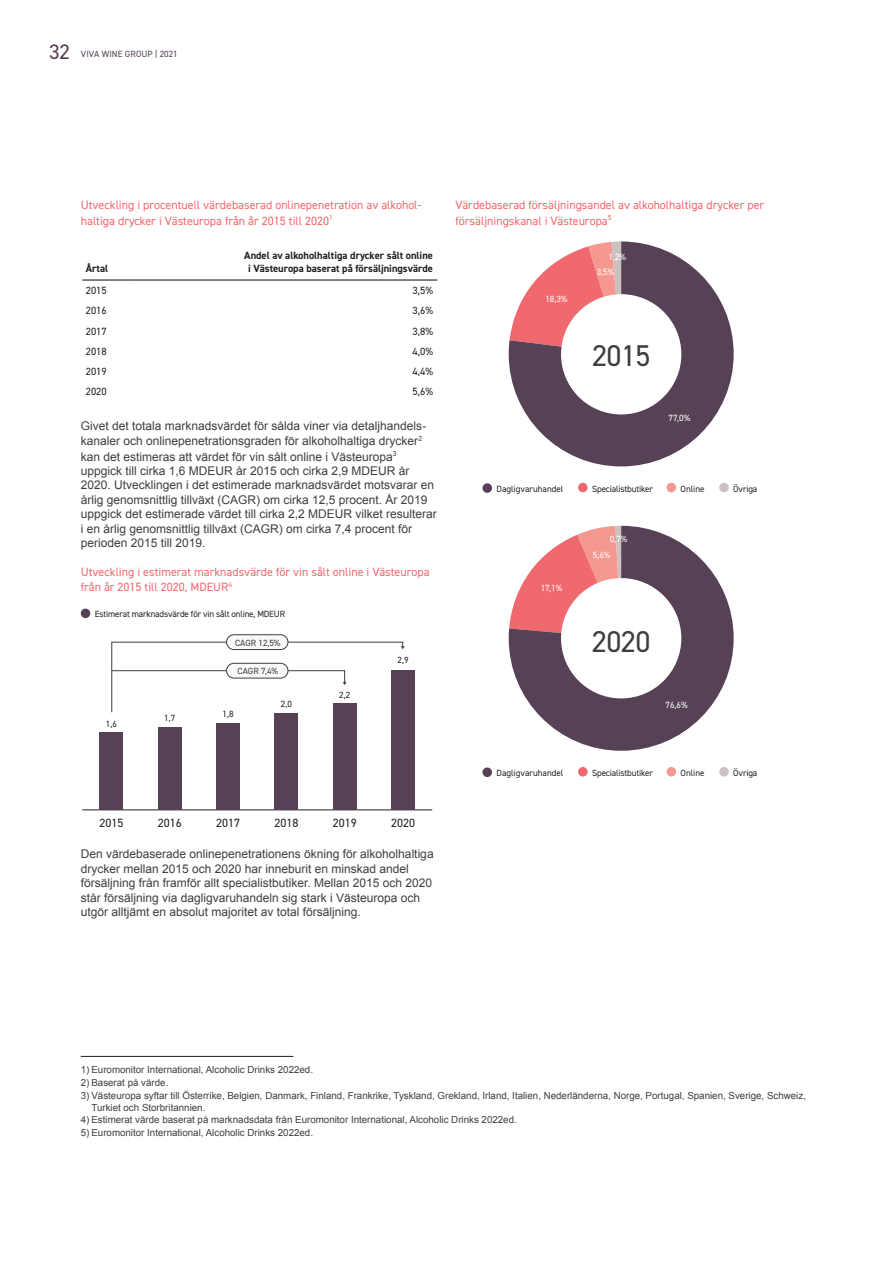
<style>
.page{position:relative;width:893px;height:1263px;background:#fff}
.page>*{position:absolute;margin:0;border:0;box-sizing:border-box;transform-origin:0 0}
.t1{font:30.15px "DIN2014";letter-spacing:-.02em;color:#3e3e3f}
.t2{font:21px "DIN2014";color:#564054}
.t3{font:12px/14.5px "Arial";color:#3e3e3f}
.t4{font:12px/15.3px "DIN2014";color:#f1686f}
.t5{font:12px "DIN2014";color:#231f20}
.t6{font:700 10.5px/12.6px "DIN2014";color:#231f20;text-align:center}
.t7{font:10.5px "DIN2014";color:#231f20}
.t8{font:9.75px/11.7px "Arial";color:#3e3e3f}
.t9{font:9px "DIN2014";letter-spacing:-.015em;color:#231f20}
.t10{font:9px "DIN2014";color:#fff}
.t11{font:9px "DIN2014";letter-spacing:.01em;color:#564054}
.t12{font:9px "DIN2014";color:#3e3e3f}
</style>
<div class="page">
<hr style="left:82px;top:279px;width:54px;height:2px;background:#231f20">
<hr style="left:136px;top:279px;width:301px;height:2px;background:#231f20">
<hr style="left:82px;top:809px;width:350px;height:1px;background:#231f20">
<div style="left:100px;top:732px;width:23px;height:77px;background:#574255"></div>
<div style="left:158px;top:727px;width:23px;height:82px;background:#574255"></div>
<div style="left:216px;top:723px;width:24px;height:86px;background:#574255"></div>
<div style="left:275px;top:713px;width:23px;height:96px;background:#574255"></div>
<div style="left:333px;top:703px;width:23px;height:106px;background:#574255"></div>
<div style="left:391px;top:670px;width:24px;height:139px;background:#574255"></div>
<svg style="left:111px;top:642px;width:294px;height:71px"></svg>
<div style="left:227px;top:635px;width:61px;height:14px;background:#faf9f9;border-radius:7px"></div>
<div style="left:226px;top:634px;width:62px;height:16px;border:1px solid #3e3e3f;border-radius:7px"></div>
<div style="left:81px;top:609px;width:9px;height:9px;background:#574255;border-radius:50%"></div>
<hr style="left:81px;top:1056px;width:212px;height:1px;background:#231f20">
<svg style="left:509px;top:241px;width:225px;height:225px;fill:#574255"></svg>
<div style="left:482px;top:483px;width:10px;height:10px;background:#574255;border-radius:50%"></div>
<div style="left:578px;top:483px;width:10px;height:9px;background:#f0696f;border-radius:50%"></div>
<div style="left:667px;top:483px;width:9px;height:9px;background:#f5988f;border-radius:50%"></div>
<div style="left:719px;top:483px;width:10px;height:9px;background:#cbc1c0;border-radius:50%"></div>
<div style="left:561px;top:294px;width:120px;height:120px;background:#fff;border-radius:50%"></div>
<svg style="left:509px;top:526px;width:225px;height:225px;fill:#574255"></svg>
<div style="left:561px;top:578px;width:120px;height:120px;background:#fff;border-radius:50%"></div>
<div style="left:482px;top:767px;width:10px;height:10px;background:#574255;border-radius:50%"></div>
<div style="left:578px;top:767px;width:10px;height:9px;background:#f0696f;border-radius:50%"></div>
<div style="left:667px;top:767px;width:9px;height:9px;background:#f5988f;border-radius:50%"></div>
<div style="left:719px;top:767px;width:10px;height:9px;background:#cbc1c0;border-radius:50%"></div>
<h2 class="t2" style="left:49px;top:39px;width:22px">32</h2>
<p class="t11" style="left:81px;top:48px;width:98px">VIVA WINE GROUP | 2021</p>
<p class="t4" style="left:81px;top:197px;width:342px">Utveckling i procentuell värdebaserad onlinepenetration av alkohol&shy;haltiga drycker i Västeuropa från år 2015 till 2020<sup>1</sup></p>
<p class="t6" style="left:86px;top:261px;width:24px">Årtal</p>
<p class="t6" style="left:244px;top:249px;width:190px">Andel av alkoholhaltiga drycker sålt online i Västeuropa baserat på försäljningsvärde</p>
<p class="t7" style="left:86px;top:284px;width:22px">2015</p>
<p class="t7" style="left:413px;top:284px;width:22px">3,5%</p>
<p class="t7" style="left:86px;top:304px;width:22px">2016</p>
<p class="t7" style="left:413px;top:304px;width:22px">3,6%</p>
<p class="t7" style="left:86px;top:324px;width:22px">2017</p>
<p class="t7" style="left:413px;top:324px;width:22px">3,8%</p>
<p class="t7" style="left:86px;top:345px;width:22px">2018</p>
<p class="t7" style="left:413px;top:345px;width:22px">4,0%</p>
<p class="t7" style="left:86px;top:365px;width:22px">2019</p>
<p class="t7" style="left:413px;top:365px;width:22px">4,4%</p>
<p class="t7" style="left:86px;top:385px;width:22px">2020</p>
<p class="t7" style="left:413px;top:385px;width:22px">5,6%</p>
<p class="t3" style="left:81px;top:419px;width:358px">Givet det totala marknadsvärdet för sålda viner via detaljhandels&shy;kanaler och onlinepenetrationsgraden för alkoholhaltiga drycker<sup>2 </sup>kan det estimeras att värdet för vin sålt online i Västeuropa<sup>3 </sup>uppgick till cirka 1,6 MDEUR år 2015 och cirka 2,9 MDEUR år 2020. Utvecklingen i det estimerade marknadsvärdet motsvarar en årlig genomsnittlig tillväxt (CAGR) om cirka 12,5 procent. År 2019 uppgick det estimerade värdet till cirka 2,2 MDEUR vilket resulterar i en årlig genomsnittlig tillväxt (CAGR) om cirka 7,4 procent för perioden 2015 till 2019.</p>
<p class="t4" style="left:81px;top:564px;width:350px">Utveckling i estimerat marknadsvärde för vin sålt online i Västeuropa från år 2015 till 2020, MDEUR<sup>4</sup></p>
<p class="t9" style="left:95px;top:609px;width:192px">Estimerat marknadsvärde för vin sålt online, MDEUR</p>
<p class="t9" style="left:106px;top:718px;width:12px">1,6</p>
<p class="t9" style="left:164px;top:712px;width:12px">1,7</p>
<p class="t12" style="left:235px;top:637px;width:47px">CAGR 12,5%</p>
<p class="t12" style="left:237px;top:665px;width:42px">CAGR 7,4%</p>
<p class="t9" style="left:223px;top:708px;width:12px">1,8</p>
<p class="t9" style="left:281px;top:699px;width:12px">2,0</p>
<p class="t9" style="left:339px;top:689px;width:12px">2,2</p>
<p class="t9" style="left:398px;top:654px;width:12px">2,9</p>
<p class="t5" style="left:99px;top:815px;width:25px">2015</p>
<p class="t5" style="left:158px;top:815px;width:25px">2016</p>
<p class="t5" style="left:216px;top:815px;width:25px">2017</p>
<p class="t5" style="left:274px;top:815px;width:25px">2018</p>
<p class="t5" style="left:333px;top:815px;width:25px">2019</p>
<p class="t5" style="left:391px;top:815px;width:25px">2020</p>
<p class="t3" style="left:81px;top:847px;width:354px">Den värdebaserade onlinepenetrationens ökning för alkoholhaltiga drycker mellan 2015 och 2020 har inneburit en minskad andel försäljning från framför allt specialistbutiker. Mellan 2015 och 2020 står försäljning via dagligvaruhandeln sig stark i Västeuropa och utgör alltjämt en absolut majoritet av total försäljning.</p>
<p class="t4" style="left:455px;top:197px;width:310px">Värdebaserad försäljningsandel av alkoholhaltiga drycker per försäljningskanal i Västeuropa<sup>5</sup></p>
<p class="t10" style="left:609px;top:251px;width:19px">1,2%</p>
<p class="t10" style="left:545px;top:293px;width:24px">18,3%</p>
<p class="t10" style="left:597px;top:266px;width:19px">3,5%</p>
<h1 class="t1" style="left:592px;top:337px;width:60px">2015</h1>
<p class="t10" style="left:669px;top:413px;width:23px">77,0%</p>
<p class="t9" style="left:496px;top:483px;width:68px">Dagligvaruhandel</p>
<p class="t9" style="left:592px;top:483px;width:62px">Specialistbutiker</p>
<p class="t9" style="left:681px;top:483px;width:26px">Online</p>
<p class="t9" style="left:733px;top:483px;width:26px">Övriga</p>
<p class="t10" style="left:610px;top:533px;width:19px">0,7%</p>
<p class="t10" style="left:541px;top:582px;width:23px">17,1%</p>
<p class="t10" style="left:593px;top:549px;width:19px">5,6%</p>
<h1 class="t1" style="left:592px;top:622px;width:60px">2020</h1>
<p class="t10" style="left:665px;top:699px;width:24px">76,6%</p>
<p class="t9" style="left:497px;top:767px;width:68px">Dagligvaruhandel</p>
<p class="t9" style="left:592px;top:767px;width:62px">Specialistbutiker</p>
<p class="t9" style="left:681px;top:767px;width:26px">Online</p>
<p class="t9" style="left:733px;top:767px;width:26px">Övriga</p>
<p class="t8" style="left:81px;top:1064px;width:234px">1) Euromonitor International, Alcoholic Drinks 2022ed.</p>
<p class="t8" style="left:81px;top:1077px;width:89px">2) Baserat på värde.</p>
<p class="t8" style="left:91px;top:1090px;width:716px;text-indent:-11px">3) Västeuropa syftar till Österrike, Belgien, Danmark, Finland, Frankrike, Tyskland, Grekland, Irland, Italien, Nederländerna, Norge, Portugal, Spanien, Sverige, Schweiz,<br>Turkiet och Storbritannien.</p>
<p class="t8" style="left:81px;top:1114px;width:438px">4) Estimerat värde baserat på marknadsdata från Euromonitor International, Alcoholic Drinks 2022ed.</p>
<p class="t8" style="left:81px;top:1127px;width:234px">5) Euromonitor International, Alcoholic Drinks 2022ed.</p>
</div>
